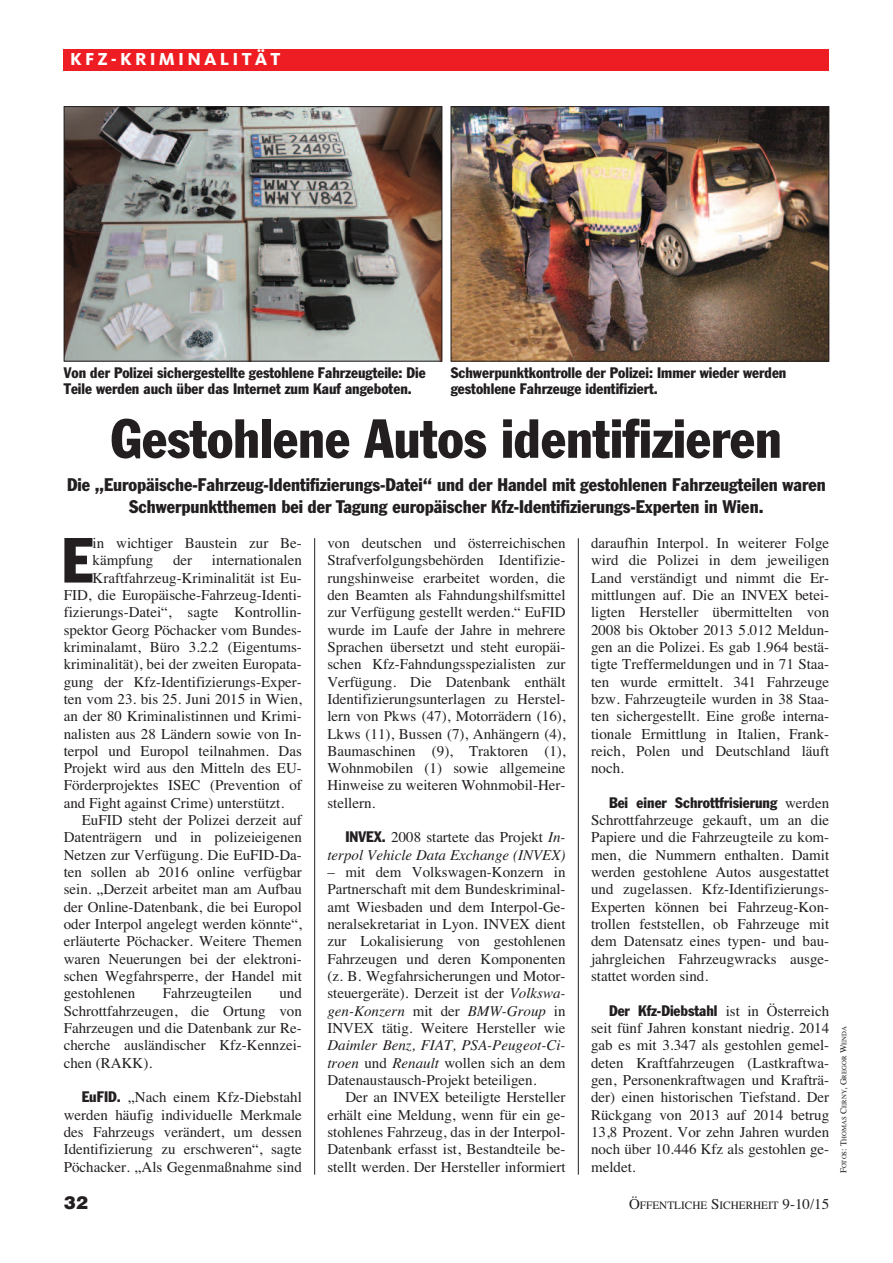
<style>
.page{position:relative;width:893px;height:1263px;background:#fff}
.page>*{position:absolute;margin:0;border:0;box-sizing:border-box;transform-origin:0 0}
.t1{font:condensed 62.55px "Franklin Gothic";color:#231f20}
.t2{font:condensed 54px "Franklin Gothic";color:#231f20}
.t3{font:condensed 18px/21.6px "Franklin Gothic";color:#231f20;text-align:center}
.t4{font:800 18px "Kievit";letter-spacing:.175em;color:#fff}
.t5{font:900 18px "Helvetica";color:#231f20}
.t6{font:15px/17.2px "Times";color:#231f20;text-align:justify}
.t7{font:condensed 15px/15.8px "Franklin Gothic";color:#231f20}
.t8{font:italic 15px/17.2px "Times";color:#231f20;text-align:right}
.t9{font:11.25px "Times";color:#231f20}
.t10{font:6.75px "Times";color:#231f20}
.s1{font-family:"Franklin Gothic";font-stretch:condensed}
.s2{font-family:"Franklin Gothic";font-style:normal;font-stretch:condensed}
.s3{font-style:normal}
.s4{font-style:italic}
.s5{font-family:"Times";font-stretch:normal}
.s6{font-size:15px}
.s7{font-size:9px}
</style>
<div class="page">
<hr style="left:314px;top:538px;width:1px;height:637px;background:#231f20">
<hr style="left:578px;top:538px;width:1px;height:637px;background:#231f20">
<div style="left:64px;top:49px;width:765px;height:21px;background:#ee1d23"></div>
<img style="left:66px;top:108px;width:374px;height:251px">
<div style="left:64px;top:106px;width:378px;height:255px;border:1px solid #231f20"></div>
<img style="left:453px;top:108px;width:374px;height:251px">
<div style="left:451px;top:106px;width:378px;height:255px;border:1px solid #231f20"></div>
<p class="t4" style="left:70px;top:53px;width:212px">KFZ-KRIMINALITÄT</p>
<p class="t7" style="left:64px;top:366px;width:363px">Von der Polizei sichergestellte gestohlene Fahrzeugteile: Die<br>Teile werden auch über das Internet zum Kauf angeboten.</p>
<p class="t7" style="left:451px;top:366px;width:337px">Schwerpunktkontrolle der Polizei: Immer wieder werden gestohlene Fahrzeuge identifiziert.</p>
<h2 class="t2" style="left:111px;top:419px;width:672px">Gestohlene Autos identifizieren</h2>
<p class="t3" style="left:67px;top:475px;width:760px">Die „Europäische-Fahrzeug-Identifizierungs-Datei“ und der Handel mit gestohlenen Fahrzeugteilen waren<br>Schwerpunktthemen bei der Tagung europäischer Kfz-Identifizierungs-Experten in Wien.</p>
<h1 class="t1" style="left:62px;top:538px;width:33px">E</h1>
<p class="t6" style="left:93px;top:534px;width:211px">in wichtiger Baustein zur Be&shy;kämpfung</p>
<p class="t6" style="left:173px;top:551px;width:21px">der</p>
<p class="t6" style="left:212px;top:551px;width:91px">internationalen</p>
<p class="t6" style="left:93px;top:569px;width:211px">Kraftfahrzeug-Kriminalität ist Eu-</p>
<p class="t6" style="left:64px;top:586px;width:240px">FID, die Europäische-Fahrzeug-Identi-</p>
<p class="t6" style="left:64px;top:603px;width:240px">fizierungs-Datei“, sagte Kontrollin-</p>
<p class="t6" style="left:64px;top:621px;width:240px">spektor Georg Pöchacker vom Bundes-</p>
<p class="t6" style="left:64px;top:638px;width:240px">kriminalamt, Büro 3.2.2 (Eigentums-</p>
<p class="t6" style="left:64px;top:655px;width:240px">kriminalität), bei der zweiten Europata-</p>
<p class="t6" style="left:64px;top:673px;width:240px">gung der Kfz-Identifizierungs-Exper-</p>
<p class="t6" style="left:64px;top:690px;width:240px">ten vom 23. bis 25. Juni 2015 in Wien,</p>
<p class="t6" style="left:64px;top:707px;width:240px">an der 80 Kriminalistinnen und Krimi-</p>
<p class="t6" style="left:64px;top:725px;width:240px">nalisten aus 28 Ländern sowie von In-</p>
<p class="t6" style="left:64px;top:742px;width:240px">terpol und Europol teilnahmen. Das</p>
<p class="t6" style="left:64px;top:759px;width:240px">Projekt wird aus den Mitteln des EU-</p>
<p class="t6" style="left:64px;top:777px;width:240px">Förderprojektes ISEC (Prevention of</p>
<p class="t6" style="left:64px;top:794px;width:222px">and Fight against Crime) unterstützt.</p>
<p class="t6" style="left:82px;top:811px;width:222px">EuFID steht der Polizei derzeit auf</p>
<p class="t6" style="left:64px;top:829px;width:240px">Datenträgern und in polizeieigenen</p>
<p class="t6" style="left:64px;top:846px;width:240px">Netzen zur Verfügung. Die EuFID-Da-</p>
<p class="t6" style="left:64px;top:863px;width:240px">ten sollen ab 2016 online verfügbar</p>
<p class="t6" style="left:64px;top:881px;width:240px">sein. „Derzeit arbeitet man am Aufbau</p>
<p class="t6" style="left:64px;top:898px;width:240px">der Online-Datenbank, die bei Europol</p>
<p class="t6" style="left:64px;top:915px;width:240px">oder Interpol angelegt werden könnte“,</p>
<p class="t6" style="left:64px;top:933px;width:240px">erläuterte Pöchacker. Weitere Themen</p>
<p class="t6" style="left:64px;top:950px;width:240px">waren Neuerungen bei der elektroni-</p>
<p class="t6" style="left:64px;top:967px;width:240px">schen Wegfahrsperre, der Handel mit</p>
<p class="t6" style="left:64px;top:984px;width:73px">gestohlenen</p>
<p class="t6" style="left:163px;top:984px;width:91px">Fahrzeugteilen</p>
<p class="t6" style="left:64px;top:984px;width:240px;text-indent:216px">und Schrottfahrzeugen, die Ortung von Fahrzeugen und die Datenbank zur Re&shy;cherche ausländischer Kfz-Kennzei&shy;chen (RAKK).</p>
<p class="t6" style="left:64px;top:1088px;width:240px;text-indent:18px"><span class="s1">EuFID.</span> „Nach einem Kfz-Diebstahl werden häufig individuelle Merkmale des Fahrzeugs verändert, um dessen Identifizierung zu erschweren“, sagte Pöchacker. „Als Gegenmaßnahme sind</p>
<p class="t6" style="left:327px;top:534px;width:240px">von deutschen und österreichischen Strafverfolgungsbehörden Identifizie&shy;rungshinweise erarbeitet worden, die den Beamten als Fahndungshilfsmittel zur Verfügung gestellt werden.“ EuFID wurde im Laufe der Jahre in mehrere Sprachen übersetzt und steht europäi&shy;schen Kfz-Fahndungsspezialisten zur Verfügung. Die Datenbank enthält Identifizierungsunterlagen zu Herstel&shy;lern von Pkws (47), Motorrädern (16), Lkws (11), Bussen (7), Anhängern (4), Baumaschinen (9), Traktoren (1), Wohnmobilen (1) sowie allgemeine Hinweise zu weiteren Wohnmobil-Her&shy;stellern.</p>
<p class="t8" style="left:327px;top:829px;width:240px"><span class="s2">INVEX.</span> <span class="s3">2008 startete das Projekt</span> In&shy;terpol Vehicle Data Exchange (INVEX)</p>
<p class="t6" style="left:327px;top:863px;width:240px">– mit dem Volkswagen-Konzern in Partnerschaft mit dem Bundeskriminal&shy;amt Wiesbaden und dem Interpol-Ge&shy;neralsekretariat in Lyon. INVEX dient zur Lokalisierung von gestohlenen Fahrzeugen und deren Komponenten (z. B. Wegfahrsicherungen und Motor&shy;steuergeräte). Derzeit ist der <span class="s4">Volkswa&shy;gen-Konzern</span> mit der <span class="s4">BMW-Group</span> in INVEX tätig. Weitere Hersteller wie</p>
<p class="t6" style="left:327px;top:1036px;width:240px"><span class="s4">Daimler Benz, FIAT, PSA-Peugeot-Ci&shy;troen</span> und <span class="s4">Renault</span> wollen sich an dem Datenaustausch-Projekt beteiligen.</p>
<p class="t6" style="left:327px;top:1088px;width:240px;text-indent:18px">Der an INVEX beteiligte Hersteller erhält eine Meldung, wenn für ein ge&shy;stohlenes Fahrzeug, das in der Interpol-Datenbank erfasst ist, Bestandteile be&shy;stellt werden. Der Hersteller informiert</p>
<p class="t6" style="left:591px;top:534px;width:240px">daraufhin Interpol. In weiterer Folge wird die Polizei in dem jeweiligen Land verständigt und nimmt die Er&shy;mittlungen auf. Die an INVEX betei&shy;ligten Hersteller übermittelten von 2008 bis Oktober 2013 5.012 Meldun&shy;gen an die Polizei. Es gab 1.964 bestä&shy;tigte Treffermeldungen und in 71 Staa&shy;ten wurde ermittelt. 341 Fahrzeuge bzw. Fahrzeugteile wurden in 38 Staa&shy;ten sichergestellt. Eine große interna&shy;tionale Ermittlung in Italien, Frank&shy;reich, Polen und Deutschland läuft noch.</p>
<p class="t7" style="left:609px;top:796px;width:222px">Bei einer Schrottfrisierung <span class="s5">werden</span></p>
<p class="t6" style="left:591px;top:811px;width:240px">Schrottfahrzeuge gekauft, um an die Papiere und die Fahrzeugteile zu kom&shy;men, die Nummern enthalten. Damit werden gestohlene Autos ausgestattet und zugelassen. Kfz-Identifizierungs-Experten können bei Fahrzeug-Kon&shy;trollen feststellen, ob Fahrzeuge mit dem Datensatz eines typen- und bau&shy;jahrgleichen Fahrzeugwracks ausge&shy;stattet worden sind.</p>
<p class="t7" style="left:609px;top:1004px;width:222px">Der Kfz-Diebstahl <span class="s5">ist in Österreich</span></p>
<p class="t6" style="left:591px;top:1019px;width:240px">seit fünf Jahren konstant niedrig. 2014 gab es mit 3.347 als gestohlen gemel&shy;deten Kraftfahrzeugen (Lastkraftwa&shy;gen, Personenkraftwagen und Krafträ&shy;der) einen historischen Tiefstand. Der Rückgang von 2013 auf 2014 betrug 13,8 Prozent. Vor zehn Jahren wurden noch über 10.446 Kfz als gestohlen ge&shy;meldet.</p>
<p class="t5" style="left:64px;top:1192px;width:26px">32</p>
<p class="t9" style="left:629px;top:1198px;width:202px"><span class="s6">Ö</span>FFENTLICHE <span class="s6">S</span>ICHERHEIT <span class="s6">9-10/15</span></p>
<p class="t10" style="left:840px;top:1173px;width:149px;rotate:-90deg"><span class="s7">F</span>OTOS<span class="s7">: T</span>HOMAS <span class="s7">C</span>ERNY<span class="s7">, G</span>REGOR <span class="s7">W</span>ENDA</p>
</div>
